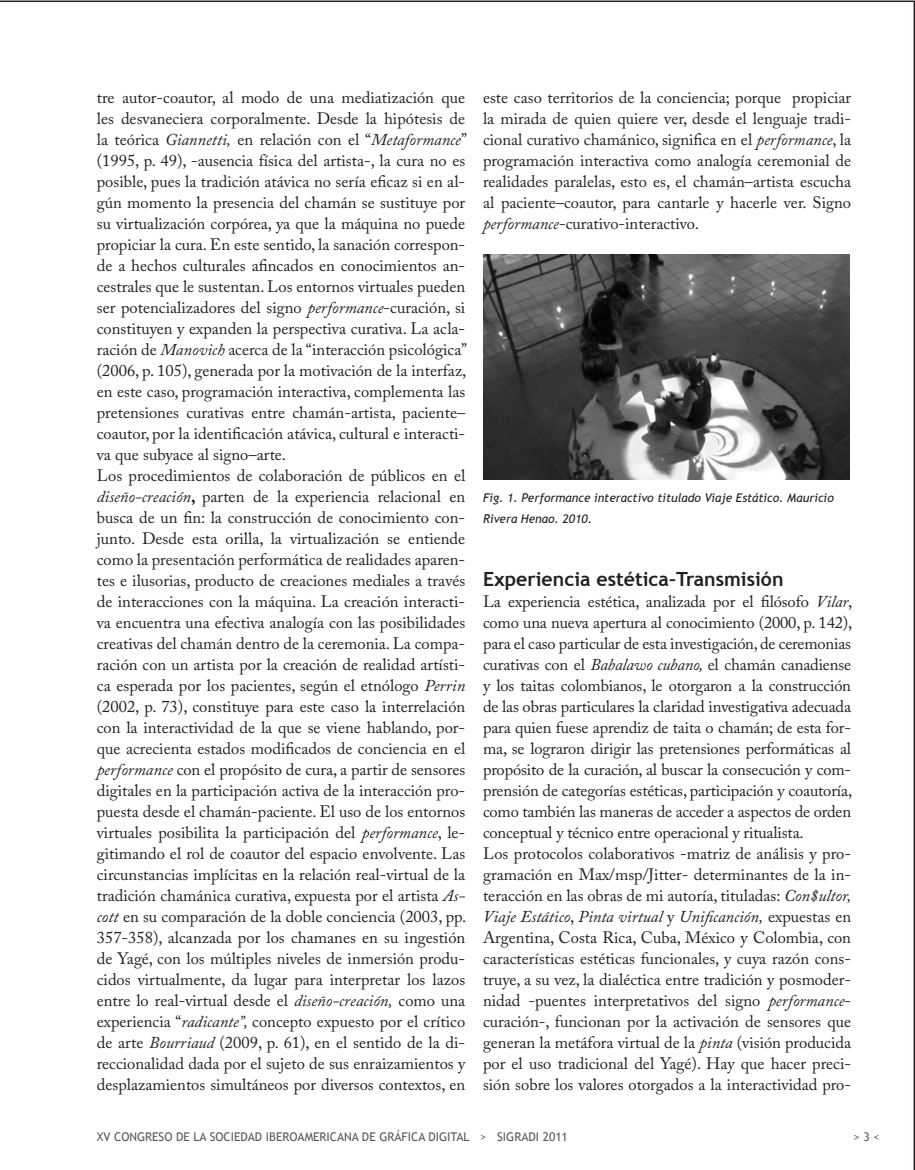
<style>
.page{position:relative;width:915px;height:1170px;background:#fff}
.page>*{position:absolute;margin:0;border:0;box-sizing:border-box;transform-origin:0 0}
.titulos_en_texto{font:700 19.5px "Trebuchet MS";color:#231f20}
.t1{font:16.5px/21px "Adobe Caslon Pro";color:#231f20;text-align:justify}
.pie_de_imagen{font:italic 12px/21px "Trebuchet MS";color:#231f20}
.t2{font:12px "Trebuchet MS";color:#57585a}
.s1{font-style:italic}
.s2{font-weight:700}
</style>
<div class="page">
<img style="left:483px;top:254px;width:366px;height:225px">
<p class="t1" style="left:97px;top:86px;width:371px">tre autor-coautor, al modo de una mediatización que les desvaneciera corporalmente. Desde la hipótesis de la teórica <span class="s1">Giannetti,</span> en relación con el “<span class="s1">Metaformance</span>” (1995, p. 49), -ausencia física del artista-, la cura no es posible, pues la tradición atávica no sería eficaz si en al&shy;gún momento la presencia del chamán se sustituye por su virtualización corpórea, ya que la máquina no puede propiciar la cura. En este sentido, la sanación correspon&shy;de a hechos culturales afincados en conocimientos an&shy;cestrales que le sustentan. Los entornos virtuales pueden ser potencializadores del signo <span class="s1">performance</span>-curación, si constituyen y expanden la perspectiva curativa. La acla&shy;ración de <span class="s1">Manovich</span> acerca de la “interacción psicológica” (2006, p. 105), generada por la motivación de la interfaz, en este caso, programación interactiva, complementa las pretensiones curativas entre chamán-artista, paciente– coautor, por la identificación atávica, cultural e interacti&shy;va que subyace al signo–arte.</p>
<p class="t1" style="left:97px;top:464px;width:371px">Los procedimientos de colaboración de públicos en el <span class="s1">diseño-creación</span><span class="s2">,</span> parten de la experiencia relacional en busca de un fin: la construcción de conocimiento con&shy;junto. Desde esta orilla, la virtualización se entiende como la presentación performática de realidades aparen&shy;tes e ilusorias, producto de creaciones mediales a través de interacciones con la máquina. La creación interacti&shy;va encuentra una efectiva analogía con las posibilidades creativas del chamán dentro de la ceremonia. La compa&shy;ración con un artista por la creación de realidad artísti&shy;ca esperada por los pacientes, según el etnólogo <span class="s1">Perrin </span>(2002, p. 73), constituye para este caso la interrelación con la interactividad de la que se viene hablando, por&shy;que acrecienta estados modificados de conciencia en el <span class="s1">performance</span> con el propósito de cura, a partir de sensores digitales en la participación activa de la interacción pro&shy;puesta desde el chamán-paciente. El uso de los entornos virtuales posibilita la participación del <span class="s1">performance</span>, le&shy;gitimando el rol de coautor del espacio envolvente. Las circunstancias implícitas en la relación real-virtual de la tradición chamánica curativa, expuesta por el artista <span class="s1">As&shy;cott</span> en su comparación de la doble conciencia (2003, pp.<br>357-358), alcanzada por los chamanes en su ingestión de Yagé, con los múltiples niveles de inmersión produ&shy;cidos virtualmente, da lugar para interpretar los lazos entre lo real-virtual desde el <span class="s1">diseño-creación,</span> como una experiencia “<span class="s1">radicante”,</span> concepto expuesto por el crítico de arte <span class="s1">Bourriaud</span> (2009, p. 61), en el sentido de la di&shy;reccionalidad dada por el sujeto de sus enraizamientos y desplazamientos simultáneos por diversos contextos, en</p>
<p class="t1" style="left:483px;top:86px;width:369px">este caso territorios de la conciencia; porque propiciar la mirada de quien quiere ver, desde el lenguaje tradi&shy;cional curativo chamánico, significa en el <span class="s1">performance</span>, la programación interactiva como analogía ceremonial de realidades paralelas, esto es, el chamán–artista escucha al paciente–coautor, para cantarle y hacerle ver. Signo <span class="s1">performance</span>-curativo-interactivo.</p>
<p class="pie_de_imagen" style="left:483px;top:487px;width:352px">Fig. 1. Performance interactivo titulado Viaje Estático. Mauricio<br>Rivera Henao. 2010.</p>
<p class="titulos_en_texto" style="left:483px;top:566px;width:302px">Experiencia estética–Transmisión</p>
<p class="t1" style="left:483px;top:590px;width:370px">La experiencia estética, analizada por el filósofo <span class="s1">Vilar</span>, como una nueva apertura al conocimiento (2000, p. 142), para el caso particular de esta investigación, de ceremonias curativas con el <span class="s1">Babalawo cubano,</span> el chamán canadiense y los taitas colombianos, le otorgaron a la construcción de las obras particulares la claridad investigativa adecuada para quien fuese aprendiz de taita o chamán; de esta for&shy;ma, se lograron dirigir las pretensiones performáticas al propósito de la curación, al buscar la consecución y com&shy;prensión de categorías estéticas, participación y coautoría, como también las maneras de acceder a aspectos de orden conceptual y técnico entre operacional y ritualista.</p>
<p class="t1" style="left:483px;top:842px;width:369px">Los protocolos colaborativos -matriz de análisis y pro&shy;gramación en Max/msp/Jitter- determinantes de la in&shy;teracción en las obras de mi autoría, tituladas: <span class="s1">Con$ultor, Viaje Estático</span>, <span class="s1">Pinta virtual</span> y <span class="s1">Unificanción,</span> expuestas en Argentina, Costa Rica, Cuba, México y Colombia, con características estéticas funcionales, y cuya razón cons&shy;truye, a su vez, la dialéctica entre tradición y posmoder&shy;nidad -puentes interpretativos del signo <span class="s1">performance&shy;</span>curación-, funcionan por la activación de sensores que generan la metáfora virtual de la <span class="s1">pinta</span> (visión producida por el uso tradicional del Yagé). Hay que hacer preci&shy;sión sobre los valores otorgados a la interactividad pro-</p>
<p class="t2" style="left:97px;top:1129px;width:472px">XV CONGRESO DE LA SOCIEDAD IBEROAMERICANA DE GRÁFICA DIGITAL &gt; SIGRADI 2011</p>
<p class="t2" style="left:853px;top:1129px;width:28px">&gt; 3 &lt;</p>
</div>
